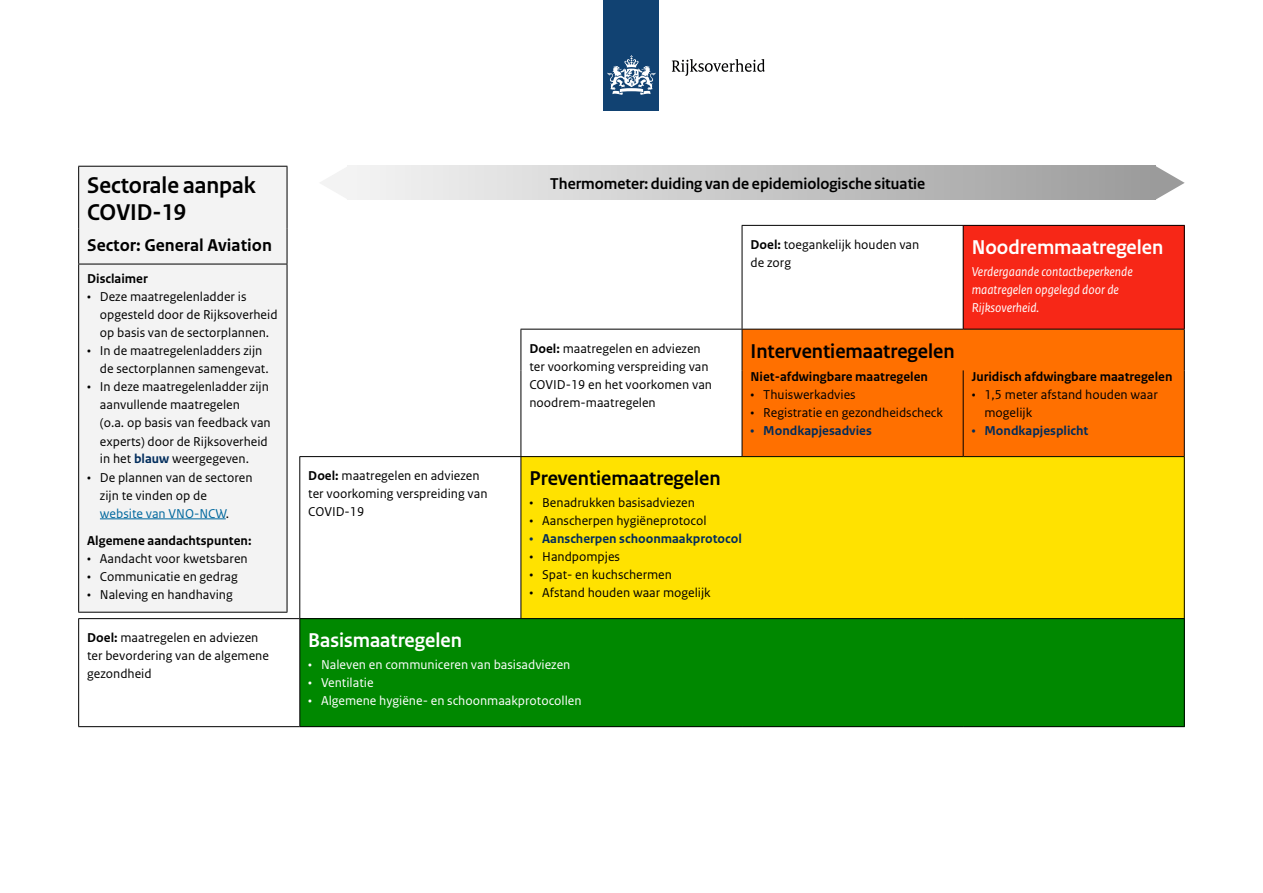
<style>
.page{position:relative;width:1263px;height:893px;background:#fff}
.page>*{position:absolute;margin:0;border:0;box-sizing:border-box;transform-origin:0 0}
.H1_Tabel_Titel{font:700 24px/27px "Rijksoverheid Sans Heading";color:#000}
.H3_Tabel_Kop{font:700 21px "Rijksoverheid Sans Heading";color:#000}
.H3_Tabel_Kop-2{font:700 21px "Rijksoverheid Sans Heading";color:#fff}
.H2_Tabel_Tussenkop{font:700 18px "Rijksoverheid Sans Text";color:#000}
.H2_Tabel_subtitel{font:700 16.5px "Rijksoverheid Sans Heading";color:#000}
.P_Tabel_Broodtekst{font:13.5px/18px "Rijksoverheid Sans Text";color:#000}
.t1{font:13.5px "Rijksoverheid Sans Text";color:#fff}
.P_Tabel_Broodtekst-2{font:italic 13.5px/18px "Rijksoverheid Sans Text";color:#fff}
.t2{font:700 13.5px "Rijksoverheid Sans Text";color:#002c5c}
.H4_Tabel_Tussenkop{font:700 13.5px "Rijksoverheid Sans Text";color:#000}
.H3_Tussenkop{font:700 13.5px "Rijksoverheid Sans Text";color:#000}
.s1{font-weight:700;color:#002c5c}
.s2{color:#00689e}
.s3{font-weight:700}
</style>
<div class="page">
<div style="left:347px;top:166px;width:808px;height:34px;background:linear-gradient(to right,#f4f4f4,#9b9b9b)"></div>
<svg style="left:1155px;top:166px;width:30px;height:34px"></svg>
<svg style="left:320px;top:166px;width:28px;height:34px"></svg>
<div style="left:963px;top:225px;width:221px;height:104px;background:#f72717"></div>
<div style="left:743px;top:330px;width:441px;height:126px;background:#ff7000"></div>
<div style="left:521px;top:457px;width:663px;height:162px;background:#ffe200"></div>
<div style="left:300px;top:619px;width:884px;height:108px;background:#080"></div>
<hr style="left:742px;top:226px;width:1px;height:103px;background:#000">
<hr style="left:963px;top:226px;width:1px;height:103px;background:#000">
<hr style="left:1184px;top:226px;width:1px;height:103px;background:#000">
<hr style="left:520px;top:329px;width:1px;height:41px;background:#000">
<hr style="left:742px;top:329px;width:221px;height:1px;background:#000">
<hr style="left:742px;top:329px;width:1px;height:41px;background:#000">
<hr style="left:963px;top:329px;width:222px;height:1px;background:#000">
<hr style="left:1184px;top:329px;width:1px;height:41px;background:#000">
<hr style="left:520px;top:370px;width:1px;height:86px;background:#000">
<hr style="left:742px;top:370px;width:1px;height:86px;background:#000">
<hr style="left:1184px;top:370px;width:1px;height:86px;background:#000">
<hr style="left:299px;top:457px;width:1px;height:161px;background:#000">
<hr style="left:521px;top:456px;width:221px;height:1px;background:#000">
<hr style="left:520px;top:457px;width:1px;height:161px;background:#000">
<hr style="left:742px;top:456px;width:221px;height:1px;background:#000">
<hr style="left:963px;top:456px;width:222px;height:1px;background:#000">
<hr style="left:1184px;top:457px;width:1px;height:161px;background:#000">
<hr style="left:78px;top:618px;width:222px;height:1px;background:#000">
<hr style="left:78px;top:619px;width:1px;height:107px;background:#000">
<hr style="left:300px;top:618px;width:221px;height:1px;background:#000">
<hr style="left:299px;top:619px;width:1px;height:107px;background:#000">
<hr style="left:521px;top:618px;width:221px;height:1px;background:#000">
<hr style="left:742px;top:618px;width:221px;height:1px;background:#000">
<hr style="left:963px;top:618px;width:222px;height:1px;background:#000">
<hr style="left:1184px;top:619px;width:1px;height:107px;background:#000">
<hr style="left:78px;top:726px;width:222px;height:1px;background:#000">
<hr style="left:300px;top:726px;width:221px;height:1px;background:#000">
<hr style="left:521px;top:726px;width:221px;height:1px;background:#000">
<hr style="left:742px;top:726px;width:221px;height:1px;background:#000">
<hr style="left:963px;top:726px;width:222px;height:1px;background:#000">
<hr style="left:299px;top:456px;width:222px;height:1px;background:#000">
<hr style="left:520px;top:329px;width:222px;height:1px;background:#000">
<hr style="left:742px;top:225px;width:221px;height:1px;background:#000">
<hr style="left:963px;top:225px;width:222px;height:1px;background:#000">
<hr style="left:963px;top:370px;width:1px;height:86px;background:#000">
<div style="left:604px;top:0;width:55px;height:111px;background:#114272"></div>
<svg style="left:607px;top:55px;width:48px;height:40px"></svg>
<svg style="left:672px;top:59px;width:93px;height:17px"></svg>
<div style="left:79px;top:167px;width:208px;height:445px;background:#f3f3f3"></div>
<hr style="left:287px;top:526px;width:1px;height:86px;background:#000">
<hr style="left:78px;top:526px;width:1px;height:86px;background:#000">
<hr style="left:78px;top:612px;width:209px;height:1px;background:#000">
<hr style="left:78px;top:228px;width:1px;height:36px;background:#000">
<hr style="left:287px;top:228px;width:1px;height:36px;background:#000">
<hr style="left:78px;top:264px;width:1px;height:262px;background:#000">
<hr style="left:287px;top:264px;width:1px;height:262px;background:#000">
<hr style="left:78px;top:166px;width:209px;height:1px;background:#000">
<hr style="left:78px;top:167px;width:1px;height:61px;background:#000">
<hr style="left:287px;top:167px;width:1px;height:61px;background:#000">
<hr style="left:78px;top:264px;width:209px;height:1px;background:#000">
<hr style="left:100px;top:518px;width:126px;height:1px;background:#00689e">
<h1 class="H1_Tabel_Titel" style="left:87px;top:172px;width:170px">Sectorale aanpak<br>COVID-19</h1>
<h2 class="H2_Tabel_Tussenkop" style="left:87px;top:235px;width:186px">Sector: General Aviation</h2>
<h3 class="H3_Tussenkop" style="left:87px;top:271px;width:62px">Disclaimer</h3>
<p class="P_Tabel_Broodtekst" style="left:100px;top:288px;width:179px;text-indent:-13px">• Deze maatregelenladder is opgesteld door de Rijksoverheid op basis van de sectorplannen.</p>
<p class="P_Tabel_Broodtekst" style="left:100px;top:342px;width:170px;text-indent:-13px">• In de maatregelenladders zijn de sectorplannen samengevat.</p>
<p class="P_Tabel_Broodtekst" style="left:100px;top:378px;width:172px;text-indent:-13px">• In deze maatregelenladder zijn aanvullende maatregelen<br>(o.a. op basis van feedback van experts) door de Rijksoverheid in het <span class="s1">blauw</span> weergegeven.</p>
<p class="P_Tabel_Broodtekst" style="left:100px;top:468px;width:154px;text-indent:-13px">• De plannen van de sectoren zijn te vinden op de <span class="s2">website van VNO-NCW</span>.</p>
<h3 class="H3_Tussenkop" style="left:87px;top:533px;width:166px">Algemene aandachtspunten:</h3>
<p class="P_Tabel_Broodtekst" style="left:87px;top:550px;width:162px">• Aandacht voor kwetsbaren</p>
<p class="P_Tabel_Broodtekst" style="left:87px;top:568px;width:152px">• Communicatie en gedrag</p>
<p class="P_Tabel_Broodtekst" style="left:87px;top:586px;width:147px">• Naleving en handhaving</p>
<h2 class="H2_Tabel_subtitel" style="left:550px;top:174px;width:376px">Thermometer: duiding van de epidemiologische situatie</h2>
<p class="P_Tabel_Broodtekst" style="left:750px;top:236px;width:170px"><span class="s3">Doel:</span> toegankelijk houden van de zorg</p>
<h3 class="H3_Tabel_Kop-2" style="left:972px;top:235px;width:193px">Noodremmaatregelen</h3>
<p class="P_Tabel_Broodtekst-2" style="left:972px;top:263px;width:163px">Verdergaande contactbeperkende maatregelen opgelegd door de<br>Rijksoverheid.</p>
<p class="P_Tabel_Broodtekst" style="left:529px;top:340px;width:184px"><span class="s3">Doel:</span> maatregelen en adviezen ter voorkoming verspreiding van<br>COVID-19 en het voorkomen van noodrem-maatregelen</p>
<h3 class="H3_Tabel_Kop" style="left:750px;top:339px;width:206px">Interventiemaatregelen</h3>
<h4 class="H4_Tabel_Tussenkop" style="left:750px;top:369px;width:179px">Niet-afdwingbare maatregelen</h4>
<p class="P_Tabel_Broodtekst" style="left:750px;top:386px;width:107px">• Thuiswerkadvies</p>
<p class="P_Tabel_Broodtekst" style="left:750px;top:404px;width:194px">• Registratie en gezondheidscheck</p>
<p class="t2" style="left:750px;top:423px;width:123px">• Mondkapjesadvies</p>
<p class="P_Tabel_Broodtekst" style="left:308px;top:467px;width:181px"><span class="s3">Doel:</span> maatregelen en adviezen ter voorkoming verspreiding van<br>COVID-19</p>
<h3 class="H3_Tabel_Kop" style="left:529px;top:466px;width:193px">Preventiemaatregelen</h3>
<p class="P_Tabel_Broodtekst" style="left:529px;top:494px;width:167px">• Benadrukken basisadviezen</p>
<p class="P_Tabel_Broodtekst" style="left:529px;top:512px;width:179px">• Aanscherpen hygiëneprotocol</p>
<p class="t2" style="left:529px;top:531px;width:214px">• Aanscherpen schoonmaakprotocol</p>
<p class="P_Tabel_Broodtekst" style="left:529px;top:548px;width:92px">• Handpompjes</p>
<p class="P_Tabel_Broodtekst" style="left:529px;top:566px;width:144px">• Spat- en kuchschermen</p>
<p class="P_Tabel_Broodtekst" style="left:529px;top:584px;width:183px">• Afstand houden waar mogelijk</p>
<h4 class="H4_Tabel_Tussenkop" style="left:972px;top:369px;width:202px">Juridisch afdwingbare maatregelen</h4>
<p class="P_Tabel_Broodtekst" style="left:984px;top:386px;width:175px;text-indent:-13px">• 1,5 meter afstand houden waar mogelijk</p>
<p class="t2" style="left:972px;top:423px;width:118px">• Mondkapjesplicht</p>
<p class="P_Tabel_Broodtekst" style="left:87px;top:629px;width:183px"><span class="s3">Doel:</span> maatregelen en adviezen ter bevordering van de algemene gezondheid</p>
<h3 class="H3_Tabel_Kop-2" style="left:308px;top:628px;width:155px">Basismaatregelen</h3>
<p class="t1" style="left:308px;top:657px;width:264px">• Naleven en communiceren van basisadviezen</p>
<p class="t1" style="left:308px;top:675px;width:67px">• Ventilatie</p>
<p class="t1" style="left:308px;top:693px;width:275px">• Algemene hygiëne- en schoonmaakprotocollen</p>
</div>
